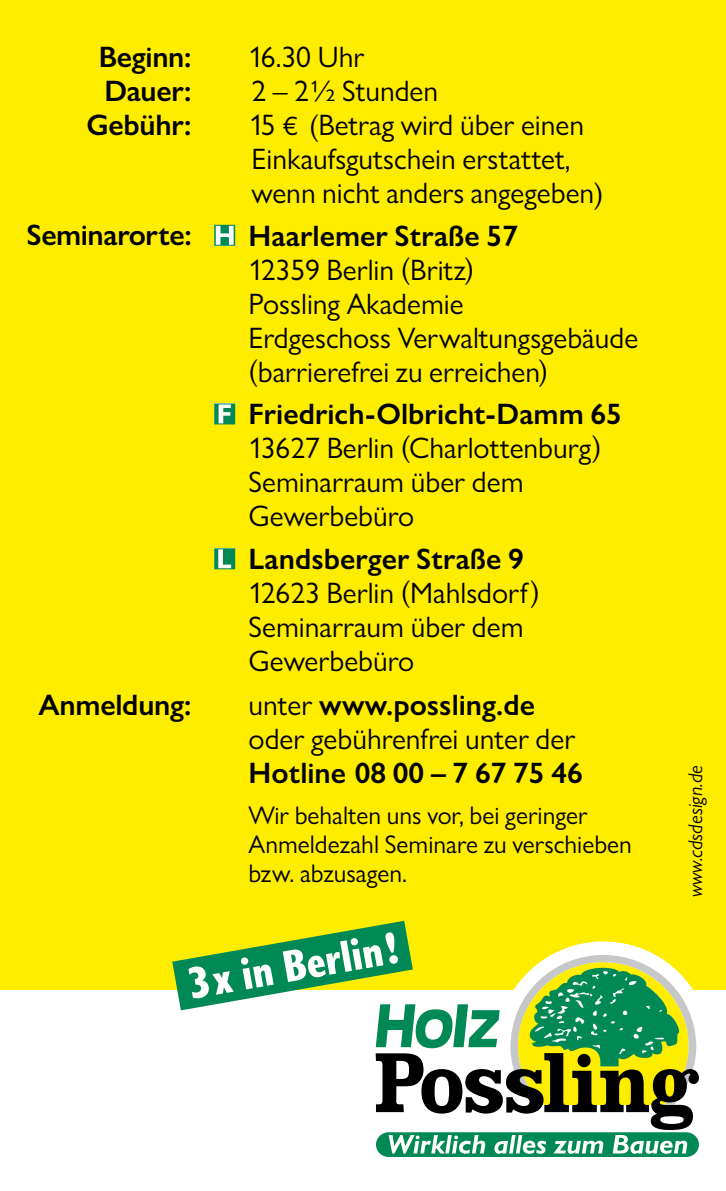
<style>
.page{position:relative;width:726px;height:1191px;background:#fff}
.page>*{position:absolute;margin:0;border:0;box-sizing:border-box;transform-origin:0 0}
.t1{font:700 46.4px "Gill Sans Nova";color:#fff}
.t2{font:29.6px/34px "Gill Sans Nova";color:#000}
.t3{font:29.6px/34px "Gill Sans Nova";color:#000;text-align:right}
.t4{font:25.6px/29.2px "Gill Sans Nova";color:#000}
.t5{font:italic 20px "Gill Sans Nova";letter-spacing:-.005em;color:#000}
.s1{font-size:26.8px}
.s2{font-style:inherit}
</style>
<div class="page">
<div style="left:0;top:0;width:726px;height:989px;background:#ffed00"></div>
<svg style="left:214px;top:548px;width:21px;height:21px"></svg>
<svg style="left:214px;top:403px;width:21px;height:21px"></svg>
<svg style="left:214px;top:225px;width:21px;height:21px"></svg>
<div style="left:376px;top:1132px;width:323px;height:25px;background:linear-gradient(to right,#085,#085);border-radius:13px"></div>
<svg style="left:172px;top:920px;width:527px;height:233px"></svg>
<p class="t3" style="left:86px;top:39px;width:107px">Beginn:<br>Dauer:<br>Gebühr:</p>
<p class="t2" style="left:248px;top:39px;width:356px">16.30 Uhr<br>2 – 2½ Stunden<br>15 <span class="s1">€</span> (Betrag wird über einen<br>Einkaufsgutschein erstattet, wenn nicht anders angegeben)</p>
<p class="t3" style="left:27px;top:218px;width:167px">Seminarorte:</p>
<p class="t3" style="left:249px;top:218px;width:271px">Haarlemer Straße 57</p>
<p class="t2" style="left:248px;top:252px;width:391px">12359 Berlin (Britz)<br>Possling Akademie<br>Erdgeschoss Verwaltungsgebäude (barrierefrei zu erreichen)</p>
<p class="t3" style="left:249px;top:397px;width:375px">Friedrich-Olbricht-Damm 65</p>
<p class="t2" style="left:248px;top:431px;width:354px">13627 Berlin (Charlottenburg)<br>Seminarraum über dem<br>Gewerbebüro</p>
<p class="t3" style="left:249px;top:541px;width:277px">Landsberger Straße 9</p>
<p class="t2" style="left:248px;top:575px;width:293px">12623 Berlin (Mahlsdorf)<br>Seminarraum über dem<br>Gewerbebüro</p>
<p class="t3" style="left:39px;top:687px;width:154px">Anmeldung:</p>
<p class="t2" style="left:249px;top:687px;width:328px">unter <span class="s2">www.possling.de </span>oder gebührenfrei unter der</p>
<p class="t3" style="left:248px;top:755px;width:336px">Hotline 08 00 – 7 67 75 46</p>
<p class="t4" style="left:248px;top:800px;width:385px">Wir behalten uns vor, bei geringer<br>Anmeldezahl Seminare zu verschieben bzw. abzusagen.</p>
<h1 class="t1" style="left:183px;top:952px;width:213px;rotate:-10deg">3x in Berlin!</h1>
<p class="t5" style="left:683px;top:897px;width:133px;rotate:-90deg">www.cdsdesign.de</p>
</div>
